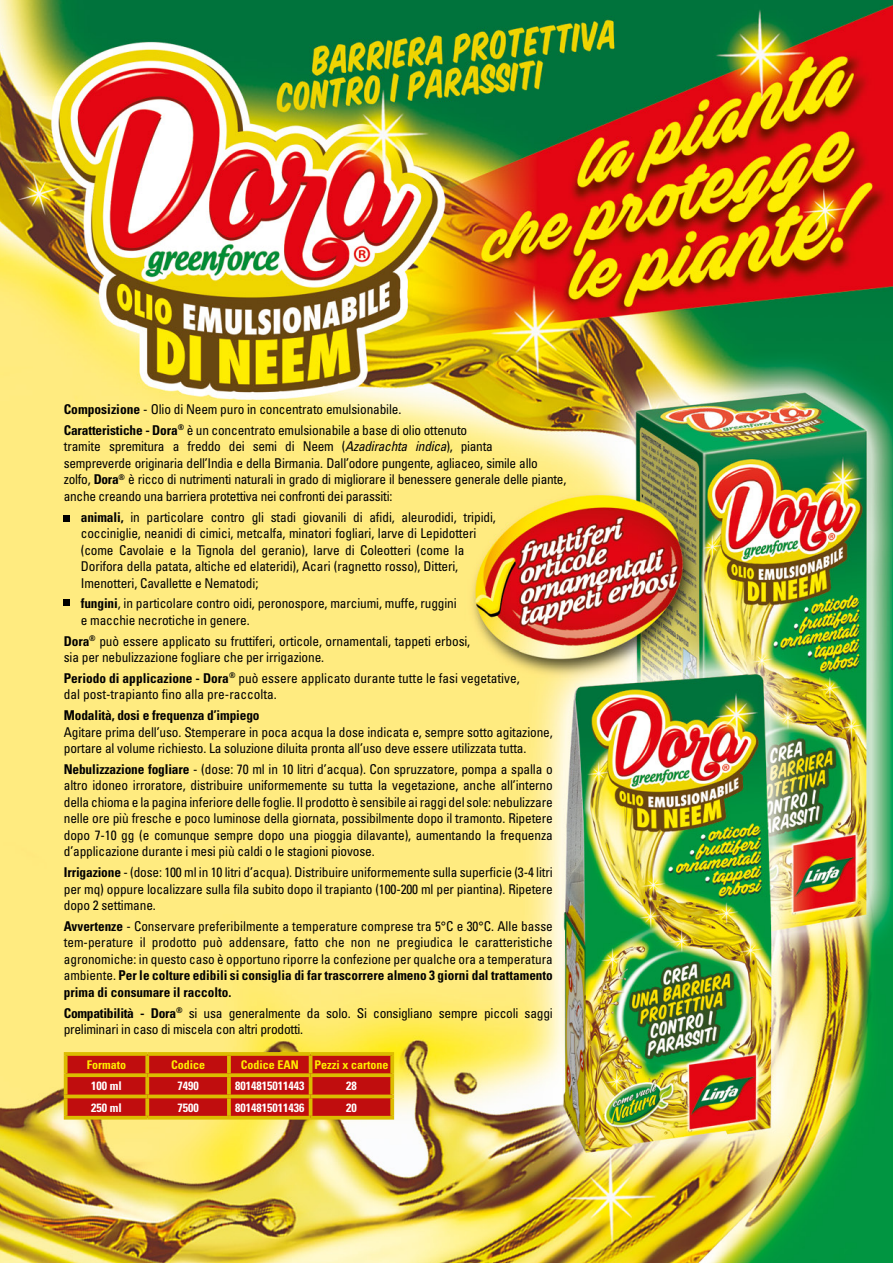
<style>
.page{position:relative;width:893px;height:1263px;background:#fff}
.page>*{position:absolute;margin:0;border:0;box-sizing:border-box;transform-origin:0 0}
.t1{font:condensed 13.5px/16.5px "Univers";letter-spacing:-.01em;color:#000}
.t2{font:700 condensed 13.5px "Univers";letter-spacing:-.01em;color:#000}
.t3{font:700 condensed 12px "Univers";color:#fff}
.t4{font:700 condensed 12px "Univers";color:#ffed00}
.s1{font-weight:700}
.s2{font-style:italic}
</style>
<div class="page">
<img style="left:0;top:0;width:893px;height:1263px">
<div style="left:68px;top:1056px;width:322px;height:60px;background:#c00d0e"></div>
<svg style="left:64px;top:1052px;width:83px;height:4px"></svg>
<svg style="left:64px;top:1056px;width:4px;height:17px"></svg>
<svg style="left:147px;top:1052px;width:82px;height:4px"></svg>
<svg style="left:145px;top:1056px;width:4px;height:17px"></svg>
<svg style="left:229px;top:1052px;width:82px;height:4px"></svg>
<svg style="left:227px;top:1056px;width:4px;height:17px"></svg>
<svg style="left:311px;top:1052px;width:83px;height:4px"></svg>
<hr style="left:309px;top:1056px;width:3px;height:17px;background:#dcbc00">
<svg style="left:390px;top:1056px;width:4px;height:17px"></svg>
<svg style="left:64px;top:1073px;width:83px;height:4px"></svg>
<svg style="left:64px;top:1077px;width:4px;height:17px"></svg>
<svg style="left:147px;top:1073px;width:82px;height:4px"></svg>
<svg style="left:145px;top:1077px;width:4px;height:17px"></svg>
<svg style="left:229px;top:1073px;width:82px;height:4px"></svg>
<svg style="left:227px;top:1077px;width:4px;height:17px"></svg>
<svg style="left:311px;top:1073px;width:83px;height:4px"></svg>
<hr style="left:309px;top:1077px;width:3px;height:17px;background:#dcbc00">
<svg style="left:390px;top:1077px;width:4px;height:17px"></svg>
<svg style="left:64px;top:1094px;width:83px;height:4px"></svg>
<svg style="left:64px;top:1098px;width:4px;height:18px"></svg>
<svg style="left:147px;top:1094px;width:82px;height:4px"></svg>
<svg style="left:145px;top:1098px;width:4px;height:18px"></svg>
<svg style="left:229px;top:1094px;width:82px;height:4px"></svg>
<svg style="left:227px;top:1098px;width:4px;height:18px"></svg>
<svg style="left:311px;top:1094px;width:83px;height:4px"></svg>
<hr style="left:309px;top:1098px;width:3px;height:18px;background:#dcbc00">
<svg style="left:390px;top:1098px;width:4px;height:18px"></svg>
<hr style="left:64px;top:1116px;width:83px;height:3px;background:#dcbc00">
<hr style="left:147px;top:1116px;width:82px;height:3px;background:#dcbc00">
<hr style="left:229px;top:1116px;width:82px;height:3px;background:#dcbc00">
<hr style="left:311px;top:1116px;width:83px;height:3px;background:#dcbc00">
<div style="left:64px;top:515px;width:6px;height:7px;background:#000"></div>
<svg style="left:64px;top:600px;width:6px;height:6px"></svg>
<p class="t1" style="left:64px;top:398px;width:405px;line-height:20.7px"><span class="s1">Composizione</span> - Olio di Neem puro in concentrato emulsionabile.<br><span class="s1">Caratteristiche - Dora</span><sup>®</sup> è un concentrato emulsionabile a base di olio ottenuto</p>
<p class="t1" style="left:64px;top:438px;width:504px">tramite spremitura a freddo dei semi di Neem (<span class="s2">Azadirachta indica</span>), pianta<br>sempreverde originaria dell’India e della Birmania. Dall’odore pungente, agliaceo, simile allo zolfo, <span class="s1">Dora</span><sup>®</sup> è ricco di nutrimenti naturali in grado di migliorare il benessere generale delle piante, anche creando una barriera protettiva nei confronti dei parassiti:</p>
<p class="t1" style="left:81px;top:508px;width:417px"><span class="s1">animali,</span> in particolare contro gli stadi giovanili di afidi, aleurodidi, tripidi, cocciniglie, neanidi di cimici, metcalfa, minatori fogliari, larve di Lepidotteri (come Cavolaie e la Tignola del geranio), larve di Coleotteri (come la Dorifora della patata, altiche ed elateridi), Acari (ragnetto rosso), Ditteri, Imenotteri, Cavallette e Nematodi;</p>
<p class="t1" style="left:81px;top:595px;width:377px"><span class="s1">fungini</span>, in particolare contro oidi, peronospore, marciumi, muffe, ruggini e macchie necrotiche in genere.</p>
<p class="t1" style="left:64px;top:632px;width:408px"><span class="s1">Dora</span><sup>®</sup> può essere applicato su fruttiferi, orticole, ornamentali, tappeti erbosi, sia per nebulizzazione fogliare che per irrigazione.</p>
<p class="t1" style="left:64px;top:669px;width:458px"><span class="s1">Periodo di applicazione - Dora</span><sup>®</sup> può essere applicato durante tutte le fasi vegetative, dal post-trapianto fino alla pre-raccolta.</p>
<p class="t2" style="left:64px;top:707px;width:197px">Modalità, dosi e frequenza d’impiego</p>
<p class="t1" style="left:64px;top:723px;width:490px">Agitare prima dell’uso. Stemperare in poca acqua la dose indicata e, sempre sotto agitazione, portare al volume richiesto. La soluzione diluita pronta all’uso deve essere utilizzata tutta.</p>
<p class="t1" style="left:64px;top:760px;width:490px;text-align:justify"><span class="s1">Nebulizzazione fogliare</span> - (dose: 70 ml in 10 litri d’acqua). Con spruzzatore, pompa a spalla o altro idoneo irroratore, distribuire uniformemente su tutta la vegetazione, anche all’interno della chioma e la pagina inferiore delle foglie. Il prodotto è sensibile ai raggi del sole: nebulizzare nelle ore più fresche e poco luminose della giornata, possibilmente dopo il tramonto. Ripetere dopo 7-10 gg (e comunque sempre dopo una pioggia dilavante), aumentando la frequenza d’applicazione durante i mesi più caldi o le stagioni piovose.</p>
<p class="t1" style="left:64px;top:864px;width:490px;text-align:justify"><span class="s1">Irrigazione</span> - (dose: 100 ml in 10 litri d’acqua). Distribuire uniformemente sulla superficie (3-4 litri per mq) oppure localizzare sulla fila subito dopo il trapianto (100-200 ml per piantina). Ripetere dopo 2 settimane.</p>
<p class="t1" style="left:64px;top:917px;width:491px;text-align:justify"><span class="s1">Avvertenze</span> - Conservare preferibilmente a temperature comprese tra 5°C e 30°C. Alle basse tem-perature il prodotto può addensare, fatto che non ne pregiudica le caratteristiche agronomiche: in questo caso è opportuno riporre la confezione per qualche ora a temperatura ambiente. <span class="s1">Per le colture edibili si consiglia di far trascorrere almeno 3 giorni dal trattamento prima di consumare il raccolto.</span></p>
<p class="t1" style="left:64px;top:1004px;width:490px"><span class="s1">Compatibilità - Dora</span><sup>®</sup> si usa generalmente da solo. Si consigliano sempre piccoli saggi preliminari in caso di miscela con altri prodotti.</p>
<p class="t4" style="left:87px;top:1057px;width:41px">Formato</p>
<p class="t4" style="left:171px;top:1057px;width:36px">Codice</p>
<p class="t4" style="left:241px;top:1057px;width:60px">Codice EAN</p>
<p class="t4" style="left:314px;top:1057px;width:76px">Pezzi x cartone</p>
<p class="t3" style="left:91px;top:1079px;width:32px">100 ml</p>
<p class="t3" style="left:177px;top:1079px;width:23px">7490</p>
<p class="t3" style="left:235px;top:1079px;width:71px">8014815011443</p>
<p class="t3" style="left:346px;top:1079px;width:12px">28</p>
<p class="t3" style="left:91px;top:1100px;width:32px">250 ml</p>
<p class="t3" style="left:177px;top:1100px;width:23px">7500</p>
<p class="t3" style="left:235px;top:1100px;width:71px">8014815011436</p>
<p class="t3" style="left:346px;top:1100px;width:12px">20</p>
</div>
